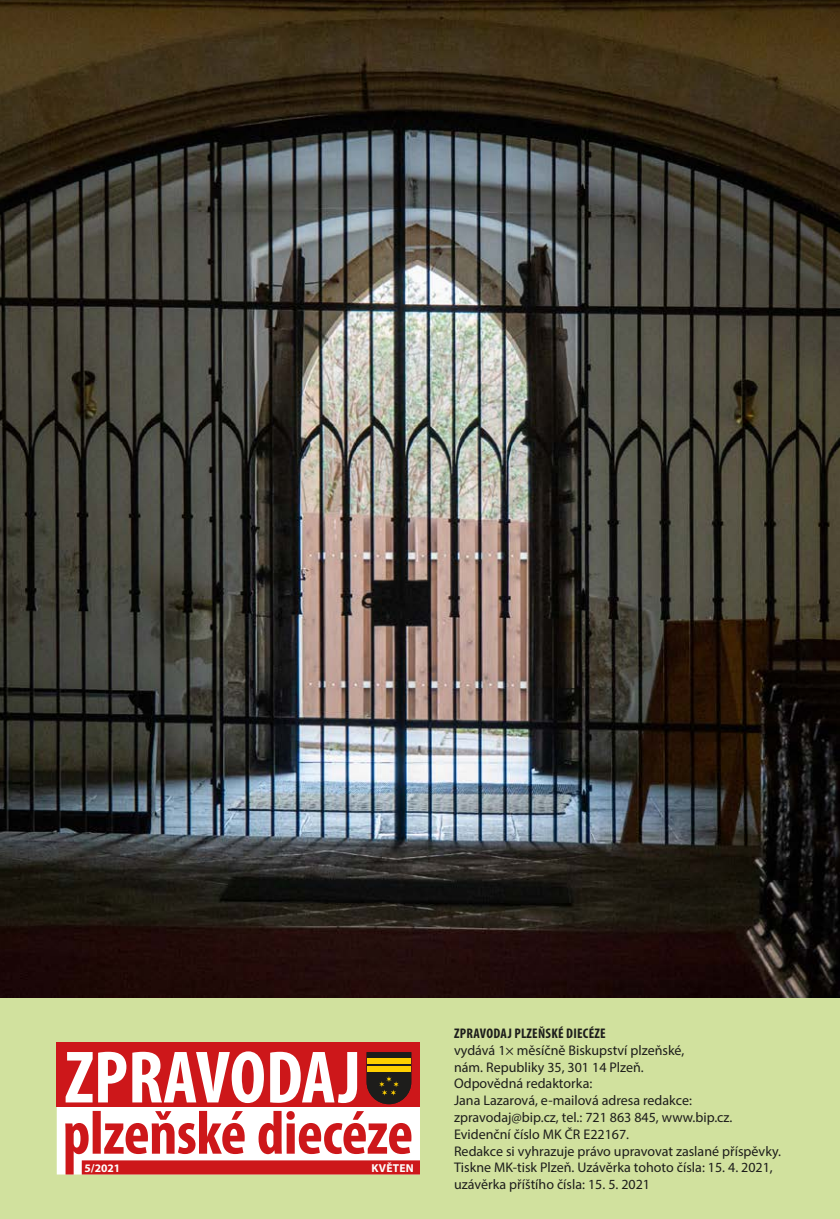
<style>
.page{position:relative;width:840px;height:1219px;background:#fff}
.page>*{position:absolute;margin:0;border:0;box-sizing:border-box;transform-origin:0 0}
.t1{font:14px/16.8px "Myriad Pro";color:#1d1d1b}
.t2{font:700 condensed 14px "Myriad Pro";letter-spacing:.02em;color:#1d1d1b}
.t3{font:700 11.6px "Myriad Pro";letter-spacing:.02em;color:#fff}
</style>
<div class="page">
<div style="left:0;top:998px;width:839px;height:221px;background:#d1e19e"></div>
<div style="left:57px;top:1042px;width:363px;height:64px;background:#cd171a"></div>
<svg style="left:57px;top:1051px;width:363px;height:123px"></svg>
<div style="left:367px;top:1058px;width:43px;height:5px;background:#ffd000"></div>
<div style="left:367px;top:1067px;width:43px;height:5px;background:#ffd000"></div>
<img style="left:0;top:0;width:839px;height:998px">
<p class="t3" style="left:84px;top:1161px;width:37px">5/2021</p>
<p class="t3" style="left:371px;top:1161px;width:44px">KVĚTEN</p>
<p class="t2" style="left:454px;top:1025px;width:153px">ZPRAVODAJ PLZEŇSKÉ DIECÉZE</p>
<p class="t1" style="left:454px;top:1041px;width:328px">vydává 1× měsíčně Biskupství plzeňské,<br>nám. Republiky 35, 301 14 Plzeň.<br>Odpovědná redaktorka:<br>Jana Lazarová, e-mailová adresa redakce: zpravodaj@bip.cz, tel.: 721 863 845, www.bip.cz.<br>Evidenční číslo MK ČR E22167.<br>Redakce si vyhrazuje právo upravovat zaslané příspěvky.<br>Tiskne MK-tisk Plzeň. Uzávěrka tohoto čísla: 15. 4. 2021, uzávěrka příštího čísla: 15. 5. 2021</p>
</div>
